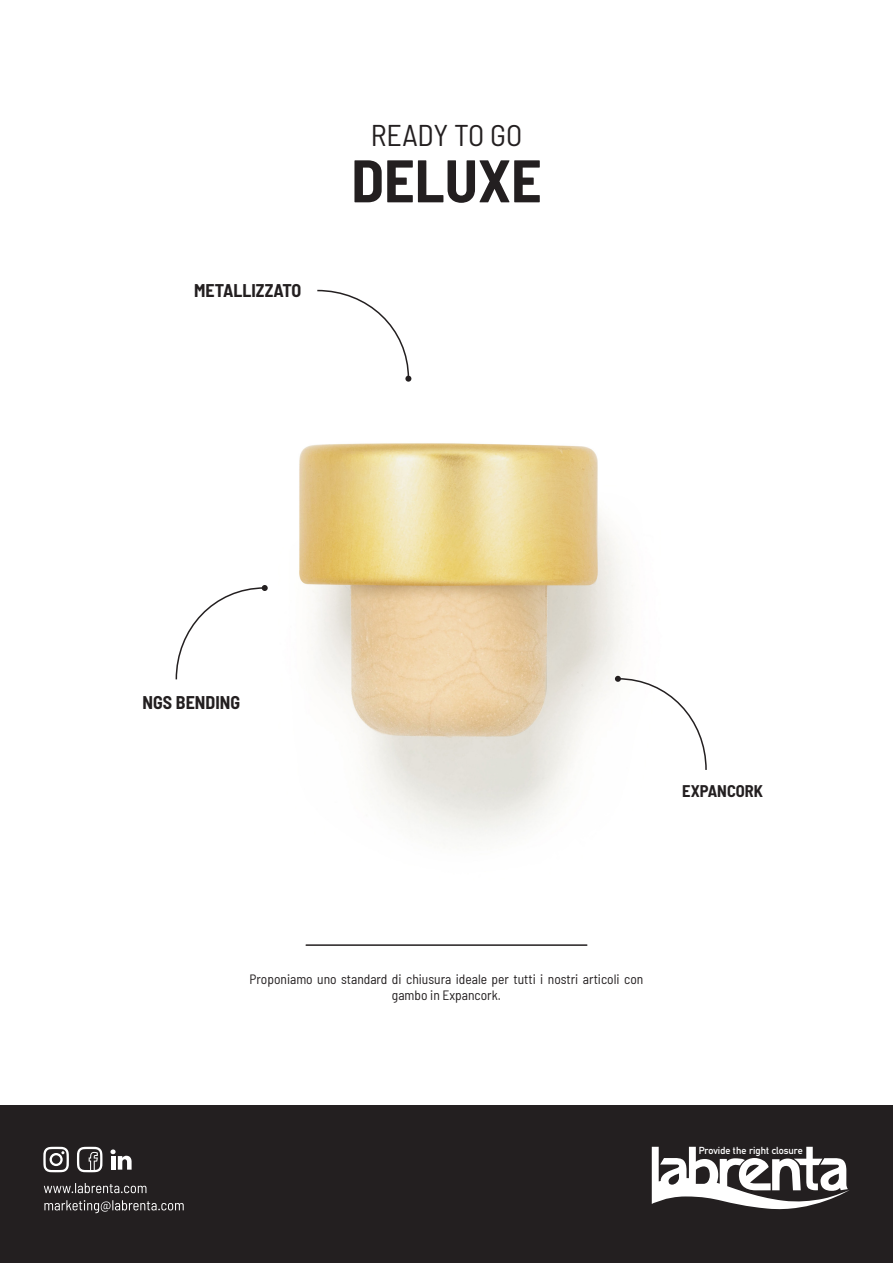
<style>
.page{position:relative;width:893px;height:1263px;background:#fff}
.page>*{position:absolute;margin:0;border:0;box-sizing:border-box;transform-origin:0 0}
.t1{font:700 semi-condensed 60px "Barlow";color:#231f20}
.t2{font:semi-condensed 30px "Barlow";color:#231f20}
.t3{font:700 semi-condensed 18px "Barlow";color:#231f20}
.t4{font:700 semi-condensed 16.5px "Barlow";color:#231f20}
.t5{font:semi-condensed 13.5px/16.2px "Barlow";color:#231f20;text-align:center}
.t6{font:700 10.05px "DIN Alternate";color:#fff}
</style>
<div class="page">
<img style="left:299px;top:443px;width:334px;height:396px">
<svg style="left:615px;top:676px;width:92px;height:95px"></svg>
<svg style="left:317px;top:289px;width:94px;height:93px"></svg>
<svg style="left:175px;top:585px;width:93px;height:95px"></svg>
<hr style="left:306px;top:944px;width:281px;height:2px;background:#231f20">
<div style="left:0;top:1105px;width:893px;height:158px;background:#231f20"></div>
<svg style="left:652px;top:1147px;width:197px;height:63px"></svg>
<svg style="left:44px;top:1183px;width:102px;height:10px"></svg>
<svg style="left:44px;top:1200px;width:140px;height:13px"></svg>
<svg style="left:43px;top:1147px;width:26px;height:25px"></svg>
<svg style="left:77px;top:1147px;width:25px;height:25px"></svg>
<svg style="left:110px;top:1149px;width:22px;height:21px"></svg>
<p class="t3" style="left:194px;top:278px;width:109px">METALLIZZATO</p>
<p class="t2" style="left:371px;top:113px;width:153px">READY TO GO</p>
<p class="t1" style="left:351px;top:137px;width:192px">DELUXE</p>
<p class="t3" style="left:143px;top:689px;width:99px">NGS BENDING</p>
<p class="t4" style="left:682px;top:779px;width:82px">EXPANCORK</p>
<p class="t5" style="left:250px;top:970px;width:395px">Proponiamo uno standard di chiusura ideale per tutti i nostri articoli con gambo in Expancork.</p>
<p class="t6" style="left:699px;top:1143px;width:106px">Provide the right closure</p>
</div>
